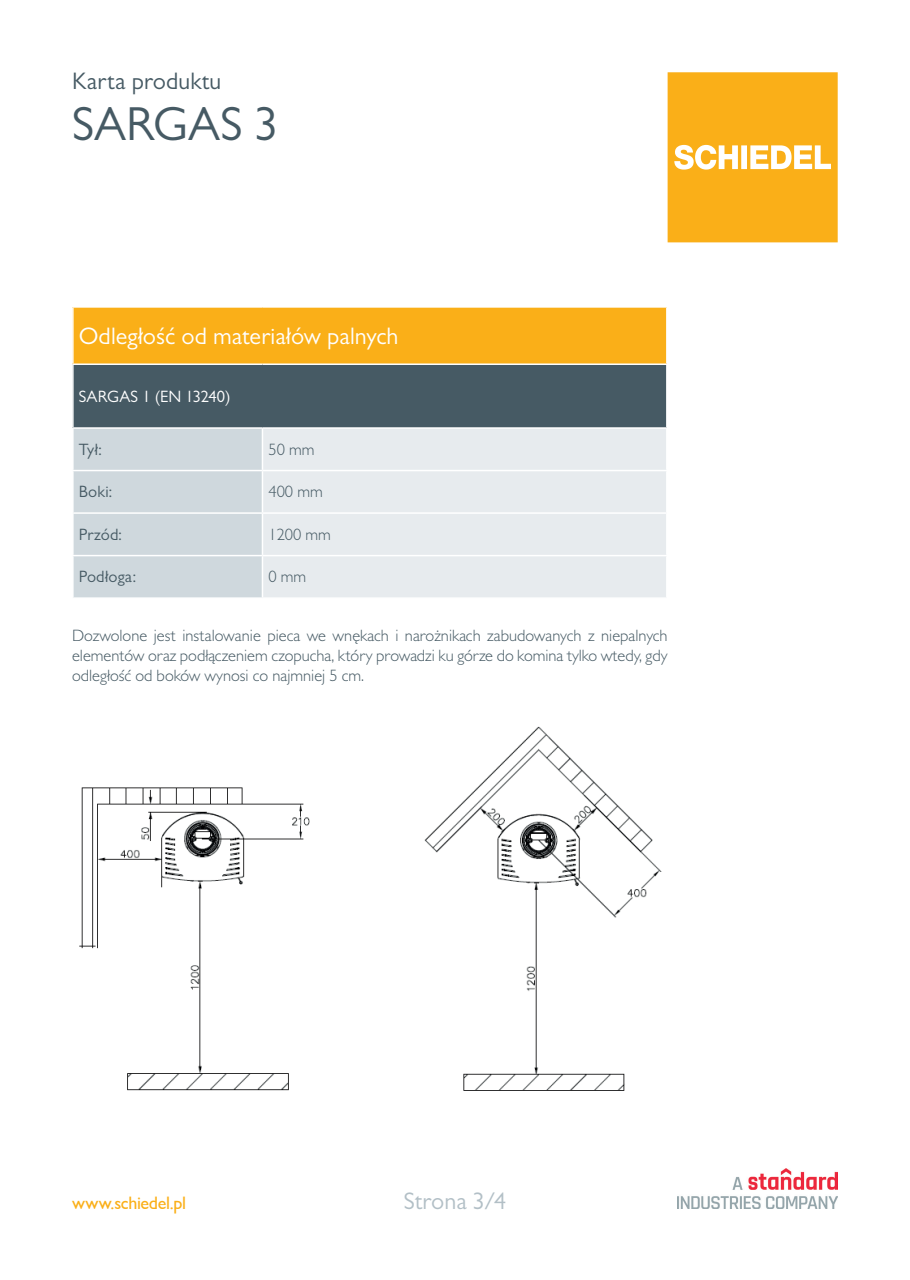
<style>
.page{position:relative;width:910px;height:1280px;background:#fff}
.page>*{position:absolute;margin:0;border:0;box-sizing:border-box;transform-origin:0 0}
.t1{font:48px "Gill Sans";color:#465a64}
.t2{font:24px "Gill Sans";color:#fff}
.t3{font:24px "Gill Sans";letter-spacing:.005em;color:#465a64}
.t4{font:24px "Gill Sans";color:#b2bfc6}
.t5{font:18px "Gill Sans Alt One WGL";letter-spacing:-.015em;color:#faaf18}
.t6{font:300 16.5px/19.8px "Gill Sans";color:#465a64;text-align:justify}
.t7{font:16.5px "Gill Sans";letter-spacing:.005em;color:#465a64}
.t8{font:16.5px "Gill Sans";letter-spacing:.005em;color:#fff}
</style>
<div class="page">
<svg style="left:668px;top:72px;width:170px;height:170px;background:#fab52a"></svg>
<img style="left:678px;top:1168px;width:160px;height:41px">
<div style="left:73px;top:307px;width:594px;height:57px;background:#faaf18"></div>
<div style="left:73px;top:364px;width:594px;height:64px;background:#465a64"></div>
<div style="left:74px;top:429px;width:188px;height:168px;background:#cfd8dd"></div>
<div style="left:263px;top:429px;width:403px;height:168px;background:#e7ebee"></div>
<hr style="left:72px;top:470px;width:190px;height:1px;background:#fff">
<hr style="left:262px;top:470px;width:406px;height:1px;background:#fff">
<hr style="left:72px;top:512px;width:190px;height:2px;background:#fff">
<hr style="left:262px;top:512px;width:406px;height:2px;background:#fff">
<hr style="left:72px;top:555px;width:190px;height:1px;background:#fff">
<hr style="left:262px;top:555px;width:406px;height:1px;background:#fff">
<hr style="left:72px;top:308px;width:2px;height:55px;background:#fff">
<hr style="left:72px;top:365px;width:2px;height:62px;background:#fff">
<hr style="left:72px;top:306px;width:190px;height:2px;background:#fff">
<hr style="left:262px;top:306px;width:406px;height:2px;background:#fff">
<hr style="left:72px;top:363px;width:190px;height:2px;background:#fff">
<hr style="left:262px;top:363px;width:406px;height:2px;background:#fff">
<hr style="left:666px;top:308px;width:2px;height:55px;background:#fff">
<hr style="left:666px;top:365px;width:2px;height:62px;background:#fff">
<hr style="left:72px;top:427px;width:190px;height:2px;background:#fff">
<hr style="left:262px;top:427px;width:406px;height:2px;background:#fff">
<img style="left:79px;top:787px;width:231px;height:304px">
<img style="left:424px;top:726px;width:238px;height:365px">
<p class="t3" style="left:72px;top:67px;width:151px">Karta produktu</p>
<p class="t1" style="left:72px;top:96px;width:208px">SARGAS 3</p>
<p class="t2" style="left:79px;top:322px;width:321px">Odległość od materiałów palnych</p>
<p class="t8" style="left:79px;top:387px;width:153px">SARGAS 1 (EN 13240)</p>
<p class="t7" style="left:79px;top:440px;width:25px">Tył:</p>
<p class="t6" style="left:268px;top:439px;width:48px">50 mm</p>
<p class="t7" style="left:79px;top:482px;width:35px">Boki:</p>
<p class="t6" style="left:268px;top:482px;width:56px">400 mm</p>
<p class="t7" style="left:79px;top:525px;width:45px">Przód:</p>
<p class="t6" style="left:268px;top:524px;width:64px">1200 mm</p>
<p class="t7" style="left:79px;top:567px;width:59px">Podłoga:</p>
<p class="t6" style="left:268px;top:567px;width:39px">0 mm</p>
<p class="t6" style="left:72px;top:625px;width:597px">Dozwolone jest instalowanie pieca we wnękach i narożnikach zabudowanych z niepalnych elementów oraz podłączeniem czopucha, który prowadzi ku górze do komina tylko wtedy, gdy odległość od boków wynosi co najmniej 5 cm.</p>
<p class="t5" style="left:72px;top:1190px;width:115px">www.schiedel.pl</p>
<h2 class="t4" style="left:404px;top:1187px;width:104px">Strona 3/4</h2>
</div>
